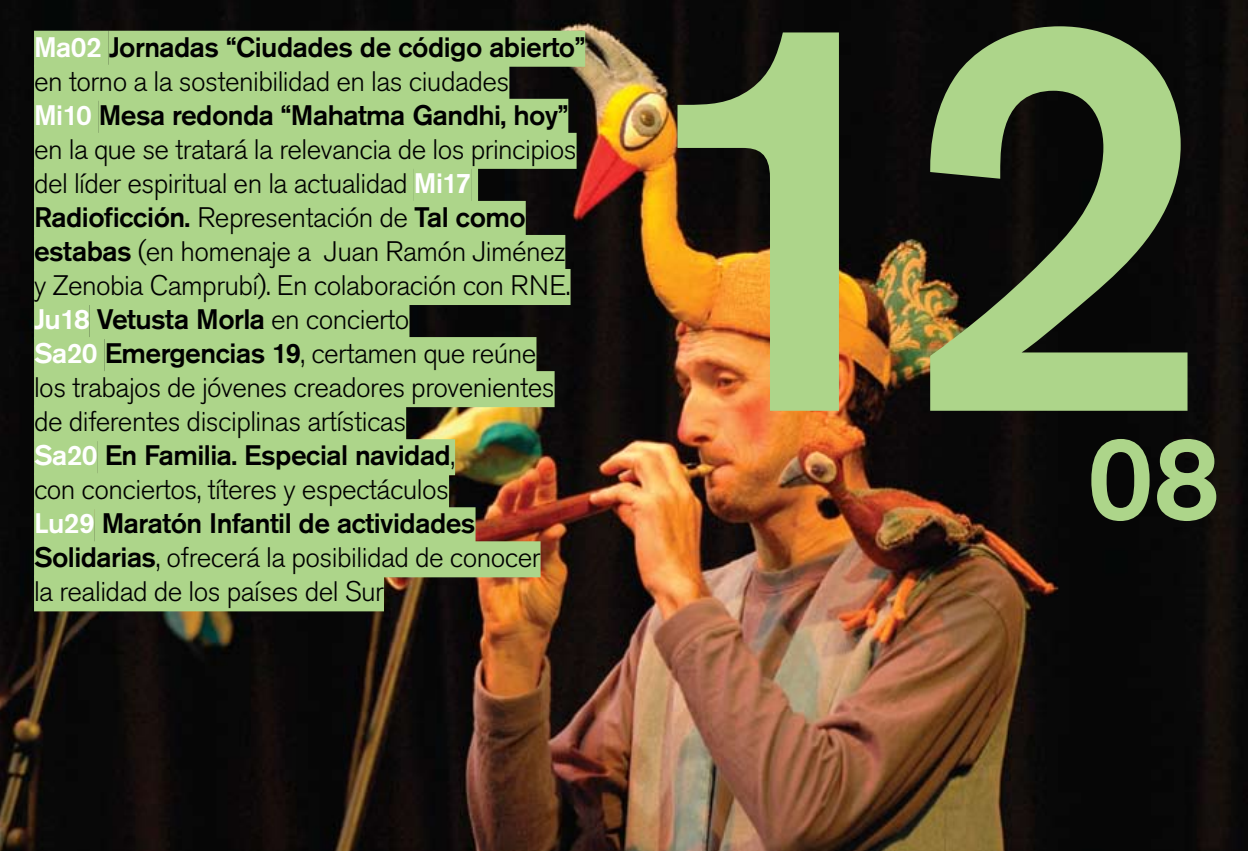
<style>
.page{position:relative;width:1248px;height:851px;background:#fff}
.page>*{position:absolute;margin:0;border:0;box-sizing:border-box;transform-origin:0 0}
.t1{font:500 560px "Akzidenz Grotesk Pro";color:#add58a}
.t2{font:500 118px "Akzidenz Grotesk Pro";color:#add58a}
.t3{font:300 28px/34px "Akzidenz Grotesk Pro";letter-spacing:-.02em;color:#000}
.s1{font-weight:500;color:#fff}
.s2{font-weight:500}
</style>
<div class="page">
<img style="left:0;top:0;width:1247px;height:850px">
<div style="left:34px;top:31px;width:75px;height:36px;background:#add58a"></div>
<div style="left:109px;top:31px;width:476px;height:36px;background:#add58a"></div>
<div style="left:34px;top:65px;width:475px;height:36px;background:#add58a"></div>
<div style="left:34px;top:99px;width:65px;height:36px;background:#add58a"></div>
<div style="left:99px;top:99px;width:469px;height:36px;background:#add58a"></div>
<div style="left:34px;top:133px;width:542px;height:36px;background:#add58a"></div>
<div style="left:34px;top:167px;width:380px;height:36px;background:#add58a"></div>
<div style="left:414px;top:167px;width:57px;height:36px;background:#add58a"></div>
<div style="left:471px;top:167px;width:7px;height:36px;background:#add58a"></div>
<div style="left:34px;top:201px;width:491px;height:36px;background:#add58a"></div>
<div style="left:34px;top:235px;width:531px;height:36px;background:#add58a"></div>
<div style="left:34px;top:269px;width:536px;height:36px;background:#add58a"></div>
<div style="left:34px;top:303px;width:55px;height:36px;background:#add58a"></div>
<div style="left:89px;top:303px;width:320px;height:36px;background:#add58a"></div>
<div style="left:34px;top:337px;width:71px;height:36px;background:#add58a"></div>
<div style="left:105px;top:337px;width:431px;height:36px;background:#add58a"></div>
<div style="left:34px;top:371px;width:520px;height:36px;background:#add58a"></div>
<div style="left:34px;top:405px;width:372px;height:36px;background:#add58a"></div>
<div style="left:34px;top:439px;width:63px;height:36px;background:#add58a"></div>
<div style="left:97px;top:439px;width:358px;height:36px;background:#add58a"></div>
<div style="left:34px;top:473px;width:415px;height:36px;background:#add58a"></div>
<div style="left:34px;top:507px;width:60px;height:36px;background:#add58a"></div>
<div style="left:94px;top:507px;width:381px;height:36px;background:#add58a"></div>
<div style="left:34px;top:541px;width:506px;height:36px;background:#add58a"></div>
<div style="left:34px;top:575px;width:350px;height:36px;background:#add58a"></div>
<p class="t3" style="left:34px;top:30px;width:552px"><span class="s1">Ma02</span> <span class="s2">Jornadas “Ciudades de código abierto” </span>en torno a la sostenibilidad en las ciudades<br><span class="s1">Mi10</span> <span class="s2">Mesa redonda “Mahatma Gandhi, hoy” </span>en la que se tratará la relevancia de los principios del líder espiritual en la actualidad <span class="s1">Mi17<br></span><span class="s2">Radioficción.</span> Representación de <span class="s2">Tal como estabas</span> (en homenaje a Juan Ramón Jiménez<br>y Zenobia Camprubí). En colaboración con RNE.<br><span class="s1">Ju18</span> <span class="s2">Vetusta Morla</span> en concierto<br><span class="s1">Sa20</span> <span class="s2">Emergencias 19</span>, certamen que reúne<br>los trabajos de jóvenes creadores provenientes de diferentes disciplinas artísticas<br><span class="s1">Sa20</span> <span class="s2">En Familia. Especial navidad</span>,<br>con conciertos, títeres y espectáculos<br><span class="s1">Lu29</span> <span class="s2">Maratón Infantil de actividades Solidarias</span>, ofrecerá la posibilidad de conocer<br>la realidad de los países del Sur</p>
<h1 class="t1" style="left:635px;top:-148px;width:579px">12</h1>
<h2 class="t2" style="left:1086px;top:402px;width:134px">08</h2>
</div>
